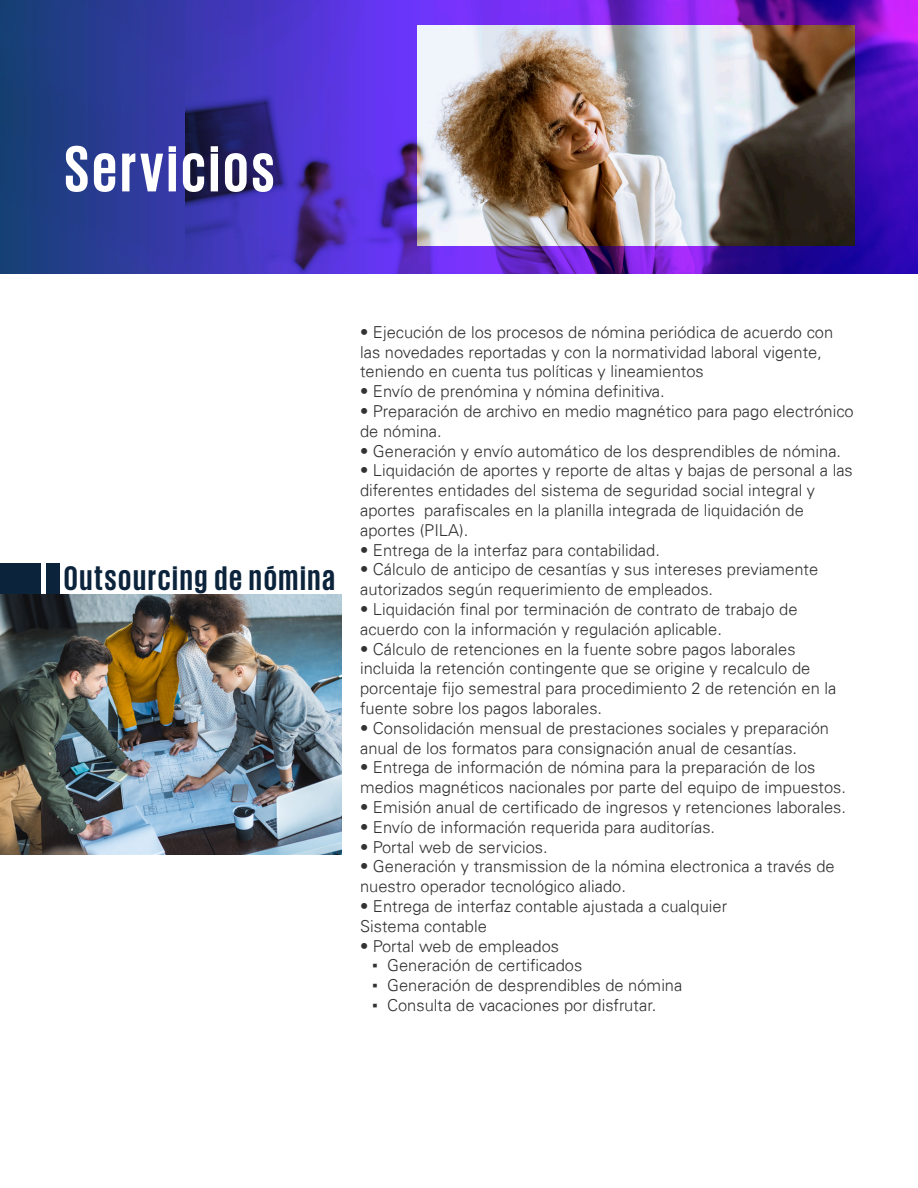
<style>
.page{position:relative;width:918px;height:1188px;background:#fff}
.page>*{position:absolute;margin:0;border:0;box-sizing:border-box;transform-origin:0 0}
.t1{font:700 66.6px "KPMG";letter-spacing:.05em;color:#fff}
.t2{font:700 34.95px "KPMG";letter-spacing:.05em;color:#0c233c}
.t3{font:300 16.5px/19.8px "Univers 45";color:#333}
.s1{font-family:"Times New Roman";font-weight:400}
</style>
<div class="page">
<svg style="left:0;top:0;width:918px;height:273px;background:#432daf"></svg>
<img style="left:417px;top:25px;width:437px;height:220px">
<img style="left:0;top:594px;width:341px;height:260px">
<div style="left:0;top:563px;width:60px;height:31px;background:#0c233c"></div>
<hr style="left:42px;top:549px;width:4px;height:45px;background:#fff">
<h1 class="t1" style="left:64px;top:135px;width:212px">Servicios</h1>
<h2 class="t2" style="left:64px;top:561px;width:273px">Outsourcing de nómina</h2>
<p class="t3" style="left:360px;top:322px;width:475px">• Ejecución de los procesos de nómina periódica de acuerdo con las novedades reportadas y con la normatividad laboral vigente, teniendo en cuenta tus políticas y lineamientos</p>
<p class="t3" style="left:360px;top:382px;width:306px">• Envío de prenómina y nómina definitiva.</p>
<p class="t3" style="left:360px;top:401px;width:495px">• Preparación de archivo en medio magnético para pago electrónico de nómina.</p>
<p class="t3" style="left:360px;top:441px;width:483px">• Generación y envío automático de los desprendibles de nómina.</p>
<p class="t3" style="left:360px;top:461px;width:494px">• Liquidación de aportes y reporte de altas y bajas de personal a las diferentes entidades del sistema de seguridad social integral y aportes parafiscales en la planilla integrada de liquidación de aportes (PILA).</p>
<p class="t3" style="left:360px;top:540px;width:301px">• Entrega de la interfaz para contabilidad.</p>
<p class="t3" style="left:360px;top:560px;width:460px">• Cálculo de anticipo de cesantías y sus intereses previamente autorizados según requerimiento de empleados.</p>
<p class="t3" style="left:360px;top:599px;width:439px">• Liquidación final por terminación de contrato de trabajo de acuerdo con la información y regulación aplicable.</p>
<p class="t3" style="left:360px;top:639px;width:478px">• Cálculo de retenciones en la fuente sobre pagos laborales incluida la retención contingente que se origine y recalculo de porcentaje fijo semestral para procedimiento 2 de retención en la fuente sobre los pagos laborales.</p>
<p class="t3" style="left:360px;top:718px;width:470px">• Consolidación mensual de prestaciones sociales y preparación anual de los formatos para consignación anual de cesantías.</p>
<p class="t3" style="left:360px;top:758px;width:488px">• Entrega de información de nómina para la preparación de los medios magnéticos nacionales por parte del equipo de impuestos.</p>
<p class="t3" style="left:360px;top:797px;width:487px">• Emisión anual de certificado de ingresos y retenciones laborales.</p>
<p class="t3" style="left:360px;top:817px;width:357px">• Envío de información requerida para auditorías.</p>
<p class="t3" style="left:360px;top:837px;width:189px">• Portal web de servicios.</p>
<p class="t3" style="left:360px;top:857px;width:476px">• Generación y transmission de la nómina electronica a través de nuestro operador tecnológico aliado.</p>
<p class="t3" style="left:360px;top:896px;width:369px">• Entrega de interfaz contable ajustada a cualquier<br>Sistema contable</p>
<p class="t3" style="left:360px;top:936px;width:200px">• Portal web de empleados</p>
<p class="t3" style="left:372px;top:956px;width:212px"><span class="s1">▪</span> Generación de certificados</p>
<p class="t3" style="left:372px;top:976px;width:312px"><span class="s1">▪</span> Generación de desprendibles de nómina</p>
<p class="t3" style="left:372px;top:995px;width:286px"><span class="s1">▪</span> Consulta de vacaciones por disfrutar.</p>
</div>
